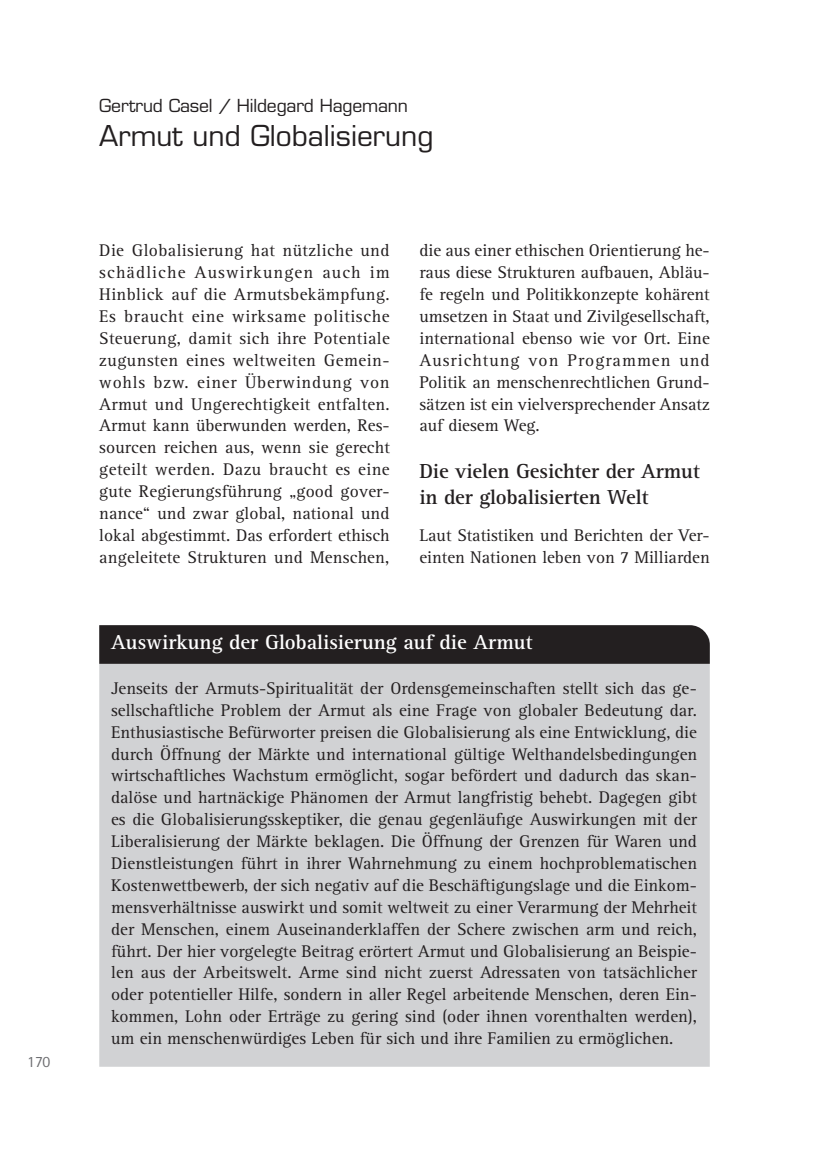
<style>
.page{position:relative;width:819px;height:1166px;background:#fff}
.page>*{position:absolute;margin:0;border:0;box-sizing:border-box;transform-origin:0 0}
.Headline{font:28px "Eurostile LT Std";color:#231f20}
.Zwischenüberschrift{font:700 21px/25.2px "Rotis Serif Pro";letter-spacing:-.005em;color:#231f20}
.Zwischenüberschrift-2{font:700 21px "Rotis Serif Pro";color:#fff}
.Fließtext{font:17.5px/21.9px "Rotis Serif Pro";color:#231f20;text-align:justify}
.Autor{font:17.5px "Eurostile LT Std";letter-spacing:-.01em;color:#231f20}
.t1{font:15.75px "Rotis Sans Serif Pro";color:#6c6d70}
</style>
<div class="page">
<svg style="left:99px;top:664px;width:610px;height:403px;background:#d2d3d5"></svg>
<div style="left:99px;top:625px;width:610px;height:39px;background:#231f20"></div>
<p class="t1" style="left:27px;top:1052px;width:25px">170</p>
<p class="Autor" style="left:99px;top:95px;width:310px">Gertrud Casel / Hildegard Hagemann</p>
<p class="Headline" style="left:99px;top:119px;width:336px">Armut und Globalisierung</p>
<p class="Fließtext" style="left:99px;top:240px;width:292px">Die Globalisierung hat nützliche und schädliche Auswirkungen auch im Hinblick auf die Armutsbekämpfung.<br>Es braucht eine wirksame politische Steuerung, damit sich ihre Potentiale zugunsten eines weltweiten Gemein&shy;wohls bzw. einer Überwindung von Armut und Ungerechtigkeit entfalten.<br>Armut kann überwunden werden, Res&shy;sourcen reichen aus, wenn sie gerecht geteilt werden. Dazu braucht es eine gute Regierungsführung „good gover&shy;nance“ und zwar global, national und lokal abgestimmt. Das erfordert ethisch angeleitete Strukturen und Menschen,</p>
<p class="Fließtext" style="left:419px;top:240px;width:292px">die aus einer ethischen Orientierung he&shy;raus diese Strukturen aufbauen, Abläu&shy;fe regeln und Politikkonzepte kohärent umsetzen in Staat und Zivilgesellschaft, international ebenso wie vor Ort. Eine Ausrichtung von Programmen und Politik an menschenrechtlichen Grund&shy;sätzen ist ein vielversprechender Ansatz auf diesem Weg.</p>
<p class="Zwischenüberschrift" style="left:419px;top:459px;width:282px">Die vielen Gesichter der Armut in der globalisierten Welt</p>
<p class="Fließtext" style="left:419px;top:524px;width:292px">Laut Statistiken und Berichten der Ver&shy;einten Nationen leben von 7 Milliarden</p>
<p class="Zwischenüberschrift-2" style="left:111px;top:629px;width:423px">Auswirkung der Globalisierung auf die Armut</p>
<p class="Fließtext" style="left:111px;top:677px;width:587px">Jenseits der Armuts-Spiritualität der Ordensgemeinschaften stellt sich das ge&shy;sellschaftliche Problem der Armut als eine Frage von globaler Bedeutung dar.<br>Enthusiastische Befürworter preisen die Globalisierung als eine Entwicklung, die durch Öffnung der Märkte und international gültige Welthandelsbedingungen wirtschaftliches Wachstum ermöglicht, sogar befördert und dadurch das skan&shy;dalöse und hartnäckige Phänomen der Armut langfristig behebt. Dagegen gibt es die Globalisierungsskeptiker, die genau gegenläufige Auswirkungen mit der Liberalisierung der Märkte beklagen. Die Öffnung der Grenzen für Waren und Dienstleistungen führt in ihrer Wahrnehmung zu einem hochproblematischen Kostenwettbewerb, der sich negativ auf die Beschäftigungslage und die Einkom&shy;mensverhältnisse auswirkt und somit weltweit zu einer Verarmung der Mehrheit der Menschen, einem Auseinanderklaffen der Schere zwischen arm und reich, führt. Der hier vorgelegte Beitrag erörtert Armut und Globalisierung an Beispie&shy;len aus der Arbeitswelt. Arme sind nicht zuerst Adressaten von tatsächlicher oder potentieller Hilfe, sondern in aller Regel arbeitende Menschen, deren Ein&shy;kommen, Lohn oder Erträge zu gering sind (oder ihnen vorenthalten werden), um ein menschenwürdiges Leben für sich und ihre Familien zu ermöglichen.</p>
</div>
